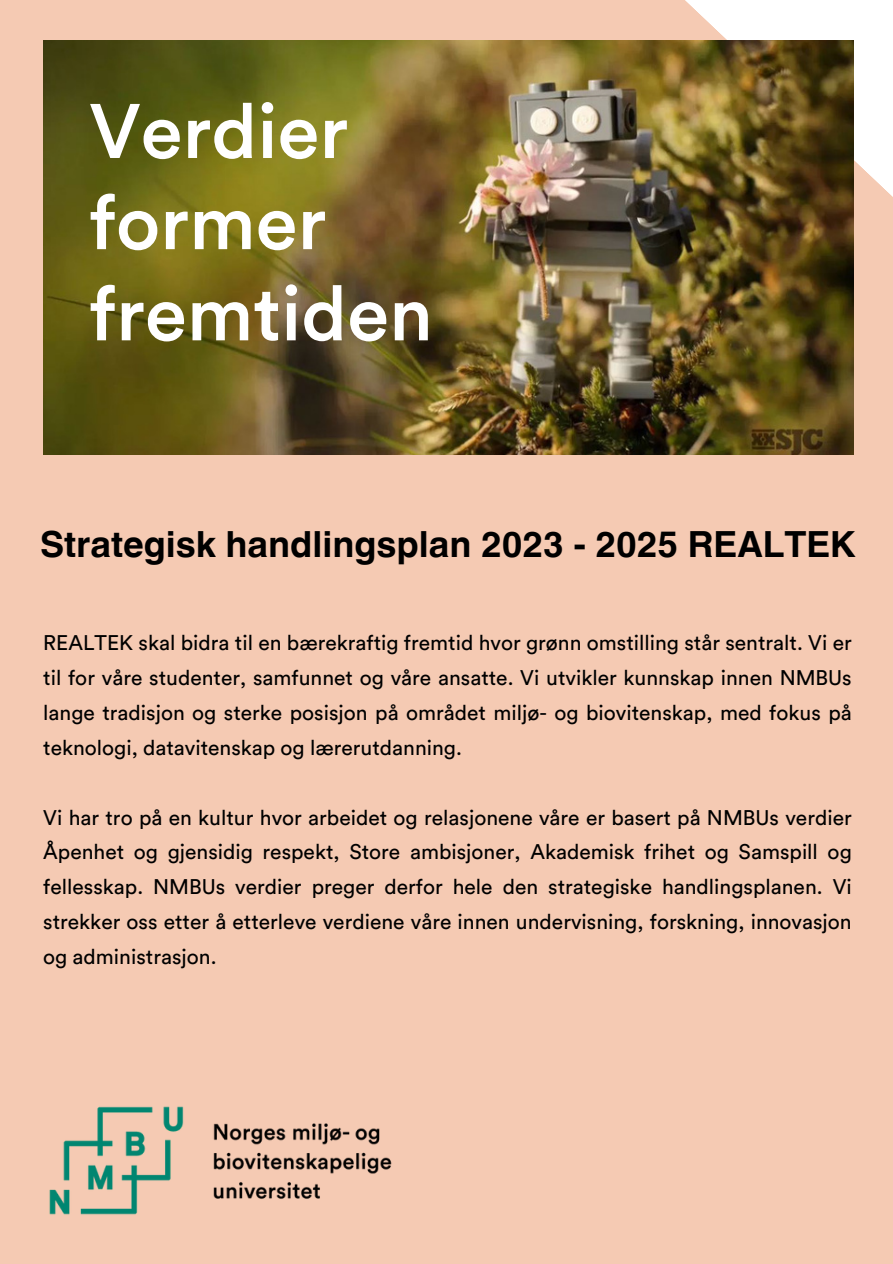
<style>
.page{position:relative;width:893px;height:1264px;background:#fff}
.page>*{position:absolute;margin:0;border:0;box-sizing:border-box;transform-origin:0 0}
.t1{font:500 76.2px/91.2px "Circular Pro";color:#fff}
.t2{font:700 36px "Helvetica World";color:#000}
.t3{font:21px/34.8px "Circular Pro";color:#000;text-align:justify}
</style>
<div class="page">
<div style="left:0;top:0;width:892px;height:1263px;background:#f5cab3"></div>
<svg style="left:589px;top:0;width:303px;height:337px;fill:#fff"></svg>
<img style="left:43px;top:41px;width:810px;height:414px">
<img style="left:49px;top:1106px;width:343px;height:109px">
<p class="t1" style="left:89px;top:89px;width:345px">Verdier former fremtiden</p>
<p class="t2" style="left:40px;top:515px;width:817px">Strategisk handlingsplan 2023 - 2025 REALTEK</p>
<h2 class="t3" style="left:43px;top:626px;width:810px">REALTEK skal bidra til en bærekraftig fremtid hvor grønn omstilling står sentralt. Vi er til for våre studenter, samfunnet og våre ansatte. Vi utvikler kunnskap innen NMBUs lange tradisjon og sterke posisjon på området miljø- og biovitenskap, med fokus på teknologi, datavitenskap og lærerutdanning.</h2>
<p class="t3" style="left:43px;top:800px;width:810px">Vi har tro på en kultur hvor arbeidet og relasjonene våre er basert på NMBUs verdier Åpenhet og gjensidig respekt, Store ambisjoner, Akademisk frihet og Samspill og fellesskap. NMBUs verdier preger derfor hele den strategiske handlingsplanen. Vi strekker oss etter å etterleve verdiene våre innen undervisning, forskning, innovasjon og administrasjon.</p>
</div>
